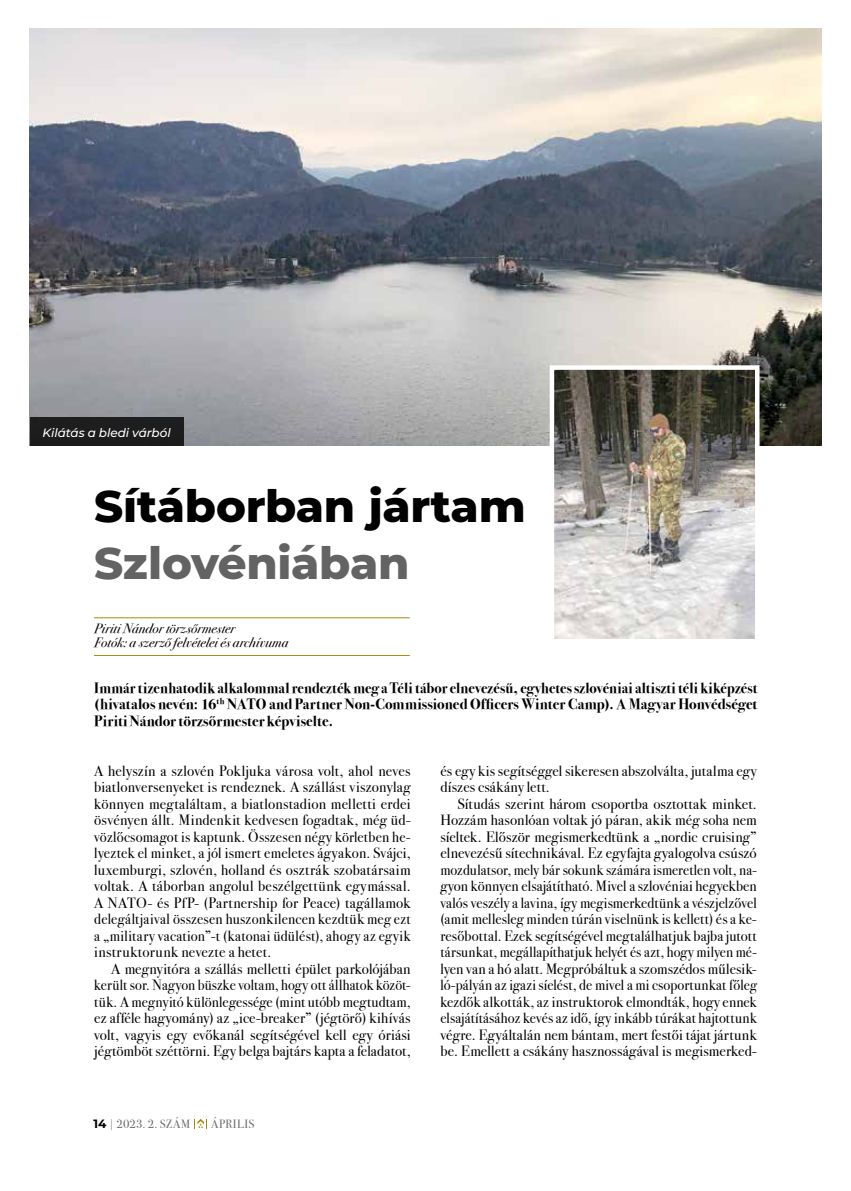
<style>
.page{position:relative;width:851px;height:1191px;background:#fff}
.page>*{position:absolute;margin:0;border:0;box-sizing:border-box;transform-origin:0 0}
.t1{font:800 45px "Montserrat";letter-spacing:-.005em;color:#000}
.t2{font:800 45px "Montserrat";letter-spacing:-.005em;color:#646363}
.t3{font:15px/16.5px "Bodoni Svty Two ITCTT";letter-spacing:.01em;color:#000;text-align:justify}
.t4{font:700 15px/16.5px "Bodoni Svty Two ITCTT";letter-spacing:.01em;color:#000;text-align:justify}
.t5{font:italic 13.5px/13.5px "Bodoni Svty Two ITCTT";letter-spacing:.01em;color:#000}
.t6{font:12px "Bodoni Svty Two ITCTT";letter-spacing:.025em;color:#706f6f}
.t7{font:italic 100 12px "Montserrat";letter-spacing:-.005em;color:#fff}
.s1{font-family:"Montserrat";font-weight:700;color:#000}
.s2{font-family:"Montserrat";font-weight:100;color:#000}
</style>
<div class="page">
<svg style="left:194px;top:1119px;width:13px;height:9px"></svg>
<hr style="left:94px;top:617px;width:316px;height:1px;background:#ac8511">
<hr style="left:94px;top:655px;width:316px;height:1px;background:#ac8511">
<img style="left:30px;top:28px;width:791px;height:417px">
<img style="left:554px;top:370px;width:200px;height:268px">
<div style="left:549px;top:365px;width:210px;height:278px;border:4px solid #fff"></div>
<div style="left:30px;top:417px;width:154px;height:28px;background:#1d1d1e"></div>
<p class="t7" style="left:43px;top:425px;width:130px">Kilátás a bledi várból</p>
<h1 class="t1" style="left:94px;top:473px;width:433px">Sítáborban jártam</h1>
<h1 class="t2" style="left:94px;top:530px;width:317px">Szlovéniában</h1>
<p class="t5" style="left:94px;top:621px;width:196px">Piriti Nándor törzsőrmester<br>Fotók: a szerző felvételei és archívuma</p>
<p class="t4" style="left:94px;top:678px;width:664px">Immár tizenhatodik alkalommal rendezték meg a Téli tábor elnevezésű, egyhetes szlovéniai altiszti téli kiképzést (hivatalos nevén: 16<sup>th</sup> NATO and Partner Non-Commissioned Officers Winter Camp). A Magyar Honvédséget Piriti Nándor törzsőrmester képviselte.</p>
<p class="t3" style="left:94px;top:760px;width:318px">A helyszín a szlovén Pokljuka városa volt, ahol neves biatlonversenyeket is rendeznek. A szállást viszonylag könnyen megtaláltam, a biatlonstadion melletti erdei ösvényen állt. Mindenkit kedvesen fogadtak, még üd&shy;vözlőcsomagot is kaptunk. Összesen négy körletben he&shy;lyeztek el minket, a jól ismert emeletes ágyakon. Svájci, luxemburgi, szlovén, holland és osztrák szobatársaim voltak. A táborban angolul beszélgettünk egymással.<br>A NATO- és PfP- (Partnership for Peace) tagállamok delegáltjaival összesen huszonkilencen kezdtük meg ezt a „military vacation”-t (katonai üdülést), ahogy az egyik instruktorunk nevezte a hetet.</p>
<p class="t3" style="left:94px;top:958px;width:318px;text-indent:17px">A megnyitóra a szállás melletti épület parkolójában került sor. Nagyon büszke voltam, hogy ott állhatok közöt&shy;tük. A megnyitó különlegessége (mint utóbb megtudtam, ez afféle hagyomány) az „ice-breaker” (jégtörő) kihívás volt, vagyis egy evőkanál segítségével kell egy óriási jégtömböt széttörni. Egy belga bajtárs kapta a feladatot,</p>
<p class="t6" style="left:94px;top:1114px;width:98px"><span class="s1">14</span> <span class="s2">|</span> 2023. 2. SZÁM</p>
<p class="t6" style="left:211px;top:1114px;width:45px">ÁPRILIS</p>
<p class="t3" style="left:440px;top:760px;width:318px">és egy kis segítséggel sikeresen abszolválta, jutalma egy díszes csákány lett.</p>
<p class="t3" style="left:440px;top:793px;width:318px;text-indent:17px">Sítudás szerint három csoportba osztottak minket.<br>Hozzám hasonlóan voltak jó páran, akik még soha nem síeltek. Először megismerkedtünk a „nordic cruising” elnevezésű sítechnikával. Ez egyfajta gyalogolva csúszó mozdulatsor, mely bár sokunk számára ismeretlen volt, na&shy;gyon könnyen elsajátítható. Mivel a szlovéniai hegyekben valós veszély a lavina, így megismerkedtünk a vészjelzővel (amit mellesleg minden túrán viselnünk is kellett) és a ke&shy;resőbottal. Ezek segítségével megtalálhatjuk bajba jutott társunkat, megállapíthatjuk helyét és azt, hogy milyen mé&shy;lyen van a hó alatt. Megpróbáltuk a szomszédos műlesik&shy;ló-pályán az igazi síelést, de mivel a mi csoportunkat főleg kezdők alkották, az instruktorok elmondták, hogy ennek elsajátításához kevés az idő, így inkább túrákat hajtottunk végre. Egyáltalán nem bántam, mert festői tájat jártunk be. Emellett a csákány hasznosságával is megismerked-</p>
</div>
